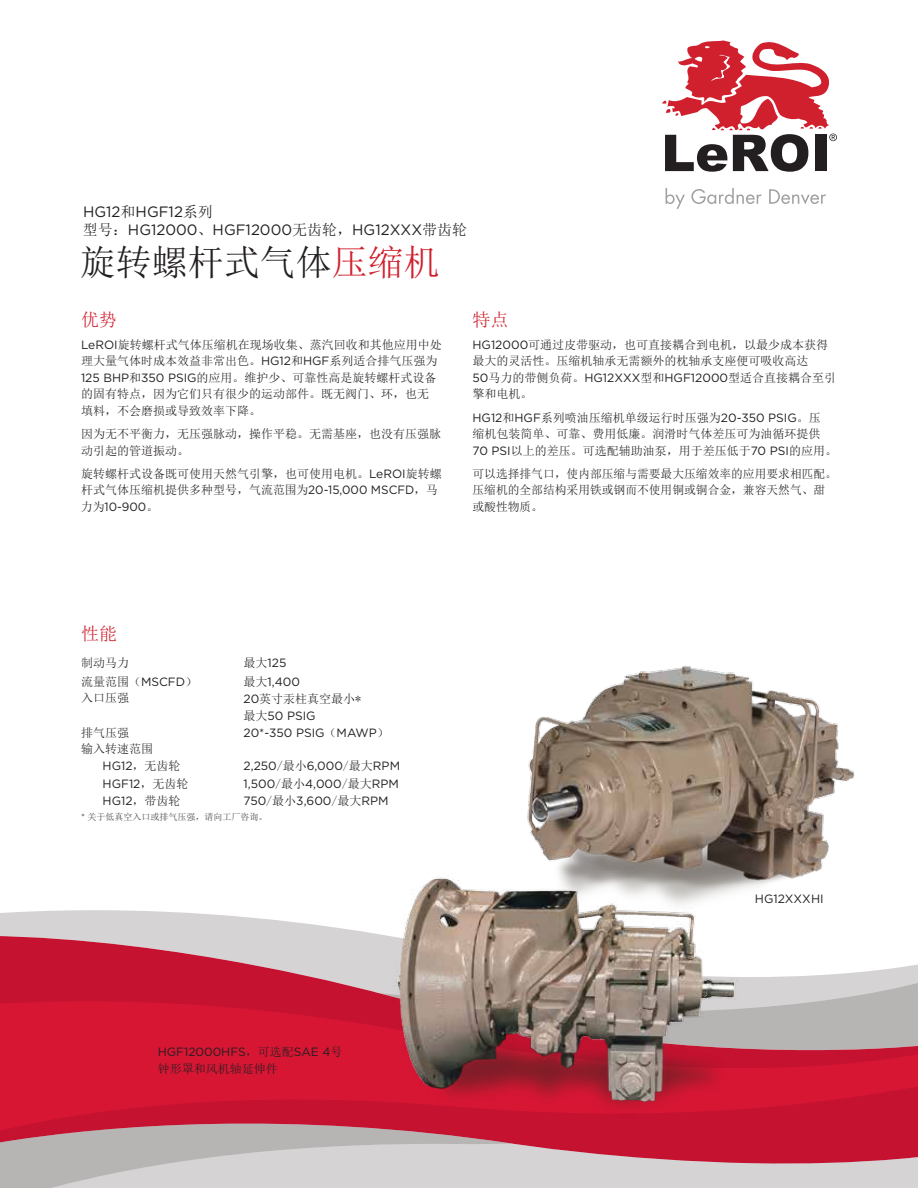
<style>
.page{position:relative;width:918px;height:1188px;background:#fff}
.page>*{position:absolute;margin:0;border:0;box-sizing:border-box;transform-origin:0 0}
.t1{font:36px "Sim Sun";color:#231f20}
.t2{font:18px "Sim Sun";color:#d0202e}
.t3{font:15px/18px "Gotham";color:#231f20}
.t4{font:12px/16.5px "Sim Sun";color:#231f20}
.t5{font:12px "Gotham";color:#231f20}
.t6{font:9px "Sim Sun";color:#414042}
.s1{font-family:"Sim Sun"}
.s2{color:#d0202e}
.s3{font-family:"Gotham"}
</style>
<div class="page">
<svg style="left:0;top:910px;width:358px;height:26px;fill:#d6d3d4"></svg>
<svg style="left:0;top:936px;width:918px;height:62px;background:#d17584"></svg>
<svg style="left:0;top:998px;width:918px;height:124px;background:#cf2742"></svg>
<svg style="left:0;top:1122px;width:918px;height:66px;background:#c9a5ab"></svg>
<svg style="left:666px;top:188px;width:19px;height:21px"></svg>
<svg style="left:691px;top:188px;width:71px;height:16px"></svg>
<svg style="left:769px;top:189px;width:57px;height:15px"></svg>
<svg style="left:662px;top:40px;width:175px;height:132px"></svg>
<div style="left:815px;top:135px;width:11px;height:36px;background:#231f20"></div>
<img style="left:527px;top:665px;width:369px;height:284px">
<img style="left:358px;top:854px;width:414px;height:310px">
<p class="t3" style="left:83px;top:202px;width:386px">HG12<span class="s1">和</span>HGF12<span class="s1">系列<br>型号：</span>HG12000<span class="s1">、</span>HGF12000<span class="s1">无齿轮，</span>HG12XXX<span class="s1">带齿轮</span></p>
<h1 class="t1" style="left:80px;top:244px;width:361px">旋转螺杆式气体<span class="s2">压缩机</span></h1>
<h2 class="t2" style="left:81px;top:310px;width:37px">优势</h2>
<p class="t4" style="left:81px;top:336px;width:362px"><span class="s3">LeROI</span>旋转螺杆式气体压缩机在现场收集、蒸汽回收和其他应用中处理大量气体时成本效益非常出色。<span class="s3">HG12</span>和<span class="s3">HGF</span>系列适合排气压强为<span class="s3">125 BHP</span>和<span class="s3">350 PSIG</span>的应用。维护少、可靠性高是旋转螺杆式设备的固有特点，因为它们只有很少的运动部件。既无阀门、环，也无填料，不会磨损或导致效率下降。</p>
<p class="t4" style="left:81px;top:426px;width:361px">因为无不平衡力，无压强脉动，操作平稳。无需基座，也没有压强脉动引起的管道振动。</p>
<p class="t4" style="left:81px;top:465px;width:362px">旋转螺杆式设备既可使用天然气引擎，也可使用电机。<span class="s3">LeROI</span>旋转螺杆式气体压缩机提供多种型号，气流范围为<span class="s3">20-15,000 MSCFD</span>，马</p>
<p class="t5" style="left:81px;top:499px;width:79px"><span class="s1">力为</span>10-900<span class="s1">。</span></p>
<h2 class="t2" style="left:472px;top:310px;width:37px">特点</h2>
<p class="t4" style="left:472px;top:336px;width:365px"><span class="s3">HG12000</span>可通过皮带驱动，也可直接耦合到电机，以最少成本获得最大的灵活性。压缩机轴承无需额外的枕轴承支座便可吸收高达<br><span class="s3">50</span>马力的带侧负荷。<span class="s3">HG12XXX</span>型和<span class="s3">HGF12000</span>型适合直接耦合至引擎和电机。</p>
<p class="t4" style="left:472px;top:409px;width:366px"><span class="s3">HG12</span>和<span class="s3">HGF</span>系列喷油压缩机单级运行时压强为<span class="s3">20-350 PSIG</span>。压<br>缩机包装简单、可靠、费用低廉。润滑时气体差压可为油循环提供<br><span class="s3">70 PSI</span>以上的差压。可选配辅助油泵，用于差压低于<span class="s3">70 PSI</span>的应用。</p>
<p class="t4" style="left:472px;top:465px;width:366px">可以选择排气口，使内部压缩与需要最大压缩效率的应用要求相匹配。压缩机的全部结构采用铁或钢而不使用铜或铜合金，兼容天然气、甜或酸性物质。</p>
<h2 class="t2" style="left:81px;top:625px;width:37px">性能</h2>
<p class="t4" style="left:81px;top:654px;width:49px">制动马力</p>
<p class="t5" style="left:244px;top:656px;width:44px"><span class="s1">最大</span>125</p>
<p class="t4" style="left:81px;top:673px;width:118px">流量范围（<span class="s3">MSCFD</span>）</p>
<p class="t5" style="left:244px;top:674px;width:58px"><span class="s1">最大</span>1,400</p>
<p class="t4" style="left:81px;top:690px;width:49px">入口压强</p>
<p class="t4" style="left:244px;top:690px;width:119px"><span class="s3">20</span>英寸汞柱真空最小*</p>
<p class="t5" style="left:244px;top:708px;width:74px"><span class="s1">最大</span>50 PSIG</p>
<p class="t4" style="left:81px;top:724px;width:49px">排气压强</p>
<p class="t5" style="left:244px;top:725px;width:147px">20*-350 PSIG<span class="s1">（</span>MAWP<span class="s1">）</span></p>
<p class="t4" style="left:81px;top:741px;width:73px">输入转速范围</p>
<p class="t5" style="left:103px;top:758px;width:80px">HG12<span class="s1">，无齿轮</span></p>
<p class="t5" style="left:244px;top:758px;width:158px">2,250<span class="s1">/最小</span>6,000<span class="s1">/最大</span>RPM</p>
<p class="t5" style="left:103px;top:776px;width:87px">HGF12<span class="s1">，无齿轮</span></p>
<p class="t5" style="left:244px;top:776px;width:157px">1,500<span class="s1">/最小</span>4,000<span class="s1">/最大</span>RPM</p>
<p class="t5" style="left:103px;top:793px;width:80px">HG12<span class="s1">，带齿轮</span></p>
<p class="t5" style="left:244px;top:793px;width:147px">750<span class="s1">/最小</span>3,600<span class="s1">/最大</span>RPM</p>
<p class="t6" style="left:81px;top:813px;width:188px"><span class="s3">*</span> 关于低真空入口或排气压强，请向工厂咨询。</p>
<p class="t5" style="left:158px;top:1044px;width:186px">HGF12000HFS<span class="s1">，可选配</span>SAE 4<span class="s1">号</span></p>
<p class="t4" style="left:158px;top:1060px;width:121px">钟形罩和风机轴延伸件</p>
<p class="t5" style="left:755px;top:891px;width:70px">HG12XXXHI</p>
</div>
